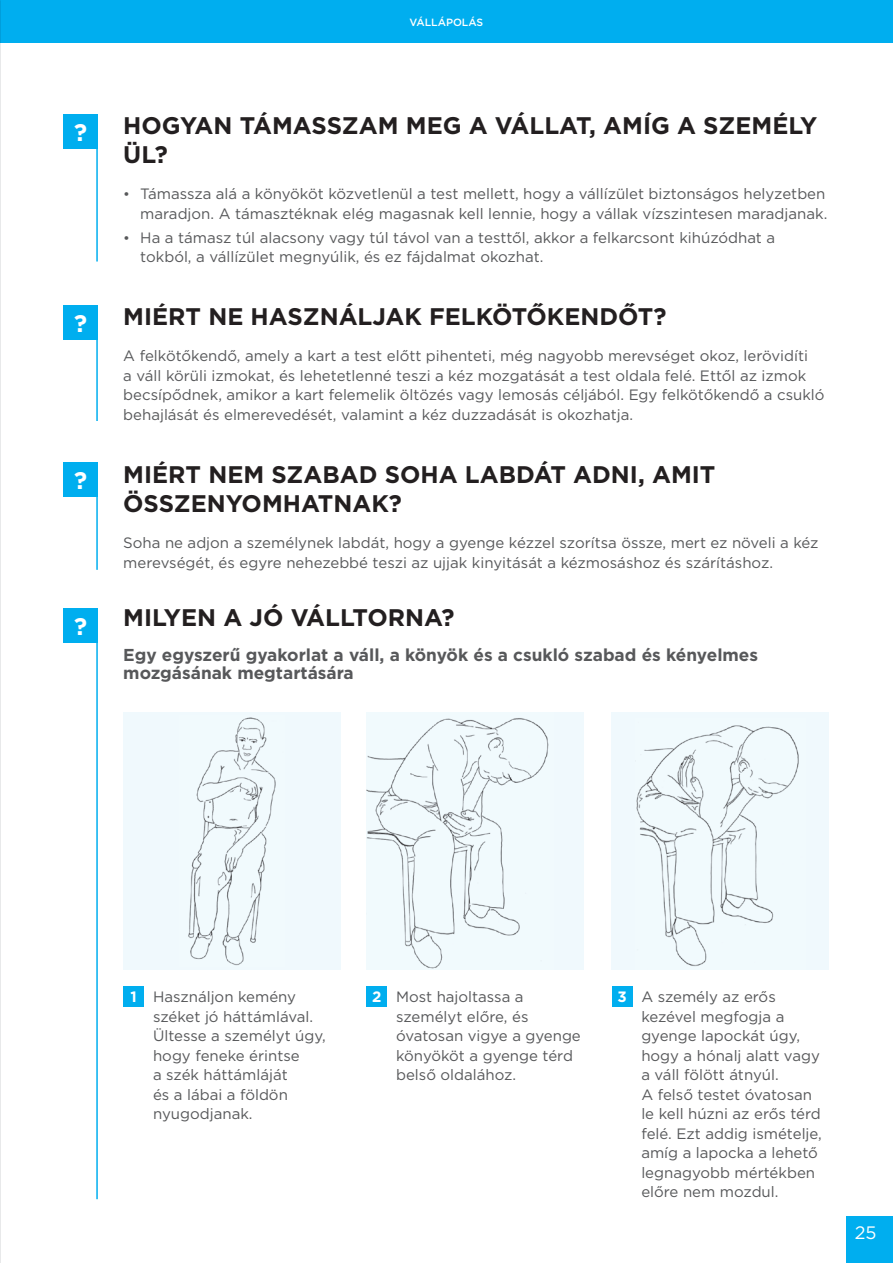
<style>
.page{position:relative;width:893px;height:1263px;background:#fff}
.page>*{position:absolute;margin:0;border:0;box-sizing:border-box;transform-origin:0 0}
.Sub_Headings_Caps{font:700 24px/28.8px "Gotham";color:#231f20}
.t1{font:700 24px "Gotham";color:#fff}
.t2{font:18px "Gotham";color:#fff}
.Bullets{font:700 17.25px/18px "Gotham";color:#57585a}
.Bullets-2{font:15px/19.5px "Gotham";color:#57585a}
.numbered_bullet{font:15px/19.5px "Gotham";color:#57585a}
.t3{font:700 15px "Gotham";color:#fff}
.t4{font:500 10.5px "Gotham";color:#fff}
.s1{font-size:14.25px}
</style>
<div class="page">
<div style="left:846px;top:1216px;width:47px;height:47px;background:#00aeef"></div>
<div style="left:0;top:0;width:893px;height:43px;background:#00aeef"></div>
<hr style="left:0;top:0;width:1px;height:1263px;background:#e1e2e4">
<div style="left:366px;top:712px;width:218px;height:257px;background:#f0f9fd"></div>
<img style="left:366px;top:718px;width:183px;height:251px">
<div style="left:123px;top:712px;width:218px;height:257px;background:#f0f9fd"></div>
<img style="left:188px;top:717px;width:88px;height:249px">
<div style="left:612px;top:712px;width:217px;height:257px;background:#f0f9fd"></div>
<img style="left:636px;top:725px;width:163px;height:242px">
<div style="left:123px;top:986px;width:21px;height:21px;background:#00aeef"></div>
<div style="left:366px;top:986px;width:21px;height:21px;background:#00aeef"></div>
<div style="left:612px;top:986px;width:20px;height:21px;background:#00aeef"></div>
<div style="left:64px;top:115px;width:34px;height:34px;background:#00aeef"></div>
<div style="left:64px;top:305px;width:34px;height:34px;background:#00aeef"></div>
<div style="left:64px;top:462px;width:34px;height:34px;background:#00aeef"></div>
<div style="left:64px;top:608px;width:34px;height:34px;background:#00aeef"></div>
<hr style="left:96px;top:115px;width:2px;height:146px;background:#00aeef">
<hr style="left:96px;top:305px;width:2px;height:116px;background:#00aeef">
<hr style="left:96px;top:462px;width:2px;height:108px;background:#00aeef">
<hr style="left:96px;top:608px;width:2px;height:591px;background:#00aeef">
<p class="t1" style="left:74px;top:117px;width:15px">?</p>
<p class="t1" style="left:74px;top:307px;width:15px">?</p>
<p class="t1" style="left:74px;top:465px;width:15px">?</p>
<p class="t1" style="left:74px;top:610px;width:15px">?</p>
<p class="t4" style="left:410px;top:15px;width:75px">VÁLLÁPOLÁS</p>
<p class="Sub_Headings_Caps" style="left:123px;top:111px;width:695px">HOGYAN TÁMASSZAM MEG A VÁLLAT, AMÍG A SZEMÉLY<br>ÜL?</p>
<p class="Bullets-2" style="left:123px;top:184px;width:705px;text-align:right"><span class="s1">•</span> Támassza alá a könyököt közvetlenül a test mellett, hogy a vállízület biztonságos helyzetben maradjon. A támasztéknak elég magasnak kell lennie, hogy a vállak vízszintesen maradjanak.</p>
<p class="Bullets-2" style="left:140px;top:227px;width:636px;text-indent:-17px"><span class="s1">•</span> Ha a támasz túl alacsony vagy túl távol van a testtől, akkor a felkarcsont kihúzódhat a tokból, a vállízület megnyúlik, és ez fájdalmat okozhat.</p>
<p class="Sub_Headings_Caps" style="left:123px;top:302px;width:545px">MIÉRT NE HASZNÁLJAK FELKÖTŐKENDŐT?</p>
<p class="Bullets-2" style="left:123px;top:346px;width:703px">A felkötőkendő, amely a kart a test előtt pihenteti, még nagyobb merevséget okoz, lerövidíti<br>a váll körüli izmokat, és lehetetlenné teszi a kéz mozgatását a test oldala felé. Ettől az izmok becsípődnek, amikor a kart felemelik öltözés vagy lemosás céljából. Egy felkötőkendő a csukló behajlását és elmerevedését, valamint a kéz duzzadását is okozhatja.</p>
<p class="Sub_Headings_Caps" style="left:123px;top:460px;width:594px">MIÉRT NEM SZABAD SOHA LABDÁT ADNI, AMIT<br>ÖSSZENYOMHATNAK?</p>
<p class="Bullets-2" style="left:123px;top:533px;width:697px">Soha ne adjon a személynek labdát, hogy a gyenge kézzel szorítsa össze, mert ez növeli a kéz merevségét, és egyre nehezebbé teszi az ujjak kinyitását a kézmosáshoz és szárításhoz.</p>
<p class="Sub_Headings_Caps" style="left:123px;top:603px;width:333px">MILYEN A JÓ VÁLLTORNA?</p>
<p class="Bullets" style="left:123px;top:646px;width:636px">Egy egyszerű gyakorlat a váll, a könyök és a csukló szabad és kényelmes mozgásának megtartására</p>
<p class="t3" style="left:131px;top:987px;width:8px">1</p>
<p class="numbered_bullet" style="left:153px;top:987px;width:174px">Használjon kemény széket jó háttámlával.<br>Ültesse a személyt úgy, hogy feneke érintse<br>a szék háttámláját<br>és a lábai a földön nyugodjanak.</p>
<p class="t3" style="left:372px;top:987px;width:11px">2</p>
<p class="numbered_bullet" style="left:396px;top:987px;width:186px">Most hajoltassa a személyt előre, és óvatosan vigye a gyenge könyököt a gyenge térd belső oldalához.</p>
<p class="t3" style="left:617px;top:987px;width:11px">3</p>
<p class="numbered_bullet" style="left:641px;top:987px;width:182px">A személy az erős kezével megfogja a gyenge lapockát úgy, hogy a hónalj alatt vagy a váll fölött átnyúl.<br>A felső testet óvatosan le kell húzni az erős térd felé. Ezt addig ismételje, amíg a lapocka a lehető legnagyobb mértékben előre nem mozdul.</p>
<p class="t2" style="left:855px;top:1221px;width:23px">25</p>
</div>
